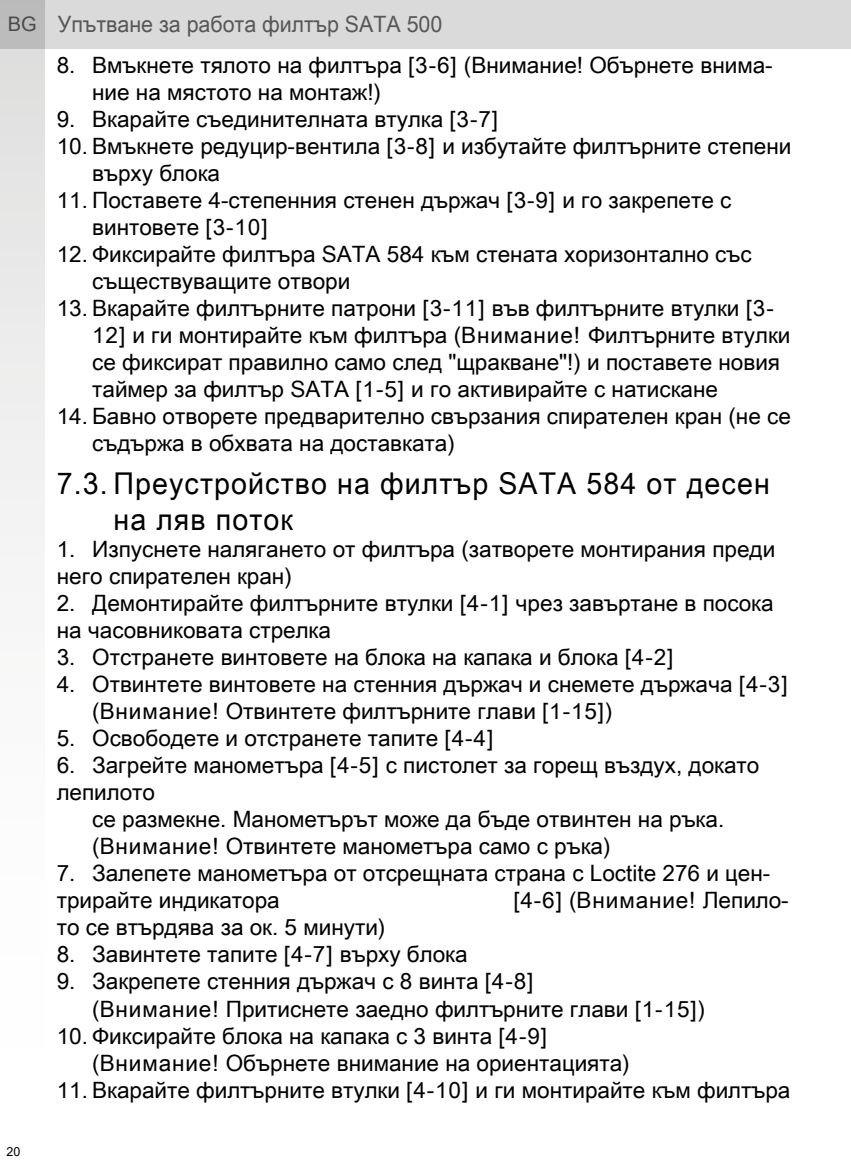
<style>
.page{position:relative;width:851px;height:1170px;background:#fff}
.page>*{position:absolute;margin:0;border:0;box-sizing:border-box;transform-origin:0 0}
.t1{font:30px/36px "Arial Unicode MS";letter-spacing:.04em;color:#000;scale:.95 1}
.t2{font:22.5px/27px "Arial Unicode MS";color:#000}
.t3{font:22.5px "Arial Unicode MS";color:#575756;scale:.95 1}
.t4{font:22.5px "Arial Unicode MS";letter-spacing:.04em;color:#000}
.t5{font:12.5px "Arial";color:#000}
.s1{font-size:20px}
</style>
<div class="page">
<div style="left:0;top:0;width:850px;height:49px;background:#dadada"></div>
<svg style="left:0;top:0;width:44px;height:555px"></svg>
<p class="t3" style="left:8px;top:8px;width:459px"><span class="s1">BG</span> Упътване за работа филтър SАТА 500</p>
<p class="t2" style="left:92px;top:51px;width:682px;text-indent:-35px">8. Вмъкнете тялото на филтъра [3-6] (Внимание! Обърнете внима&shy;ние на мястото на монтаж!)</p>
<p class="t2" style="left:57px;top:105px;width:443px">9. Вкарайте съединителната втулка [3-7]</p>
<p class="t2" style="left:92px;top:132px;width:700px;text-indent:-35px">10. Вмъкнете редуцир-вентила [3-8] и избутайте филтърните степени върху блока</p>
<p class="t2" style="left:92px;top:186px;width:640px;text-indent:-35px">11. Поставете 4-степенния стенен държач [3-9] и го закрепете с винтовете [3-10]</p>
<p class="t2" style="left:92px;top:240px;width:661px;text-indent:-35px">12. Фиксирайте филтъра SATA 584 към стената хоризонтално със съществуващите отвори</p>
<p class="t2" style="left:92px;top:294px;width:699px;text-indent:-35px">13. Вкарайте филтърните патрони [3-11] във филтърните втулки [3- 12] и ги монтирайте към филтъра (Внимание! Филтърните втулки се фиксират правилно само след "щракване"!) и поставете новия таймер за филтър SATA [1-5] и го активирайте с натискане</p>
<p class="t2" style="left:92px;top:402px;width:700px;text-indent:-35px">14. Бавно отворете предварително свързания спирателен кран (не се съдържа в обхвата на доставката)</p>
<h1 class="t1" style="left:113px;top:465px;width:692px;text-indent:-57px">7.3. Преустройство на филтър SАТА 584 от десен на ляв поток</h1>
<p class="t2" style="left:57px;top:535px;width:720px">1. Изпуснете налягането от филтъра (затворете монтирания преди него спирателен кран)</p>
<p class="t2" style="left:57px;top:589px;width:718px">2. Демонтирайте филтърните втулки [4-1] чрез завъртане в посока на часовниковата стрелка</p>
<p class="t2" style="left:57px;top:643px;width:618px">3. Отстранете винтовете на блока на капака и блока [4-2]</p>
<p class="t2" style="left:92px;top:670px;width:696px;text-indent:-35px">4. Отвинтете винтовете на стенния държач и снемете държача [4-3] (Внимание! Отвинтете филтърните глави [1-15])</p>
<p class="t2" style="left:57px;top:724px;width:438px">5. Освободете и отстранете тапите [4-4]</p>
<p class="t2" style="left:57px;top:751px;width:704px">6. Загрейте манометъра [4-5] с пистолет за горещ въздух, докато</p>
<p class="t2" style="left:57px;top:778px;width:100px">лепилото</p>
<p class="t2" style="left:92px;top:805px;width:633px">се размекне. Манометърът може да бъде отвинтен на ръка.</p>
<p class="t2" style="left:92px;top:832px;width:520px">(Внимание! Отвинтете манометъра само с ръка)</p>
<p class="t2" style="left:57px;top:859px;width:715px">7. Залепете манометъра от отсрещната страна с Loctite 276 и цен&shy;трирайте индикатора</p>
<p class="t4" style="left:513px;top:884px;width:277px">[4-6] (Внимание! Лепило-</p>
<p class="t5" style="left:6px;top:1143px;width:15px">20</p>
<p class="t2" style="left:57px;top:913px;width:330px">то се втърдява за ок. 5 минути)</p>
<p class="t2" style="left:57px;top:940px;width:412px">8. Завинтете тапите [4-7] върху блока</p>
<p class="t2" style="left:92px;top:967px;width:614px;text-indent:-35px">9. Закрепете стенния държач с 8 винта [4-8]<br>(Внимание! Притиснете заедно филтърните глави [1-15])</p>
<p class="t2" style="left:92px;top:1021px;width:539px;text-indent:-35px">10. Фиксирайте блока на капака с 3 винта [4-9] (Внимание! Обърнете внимание на ориентацията)</p>
<p class="t2" style="left:57px;top:1075px;width:735px">11. Вкарайте филтърните втулки [4-10] и ги монтирайте към филтъра</p>
</div>
